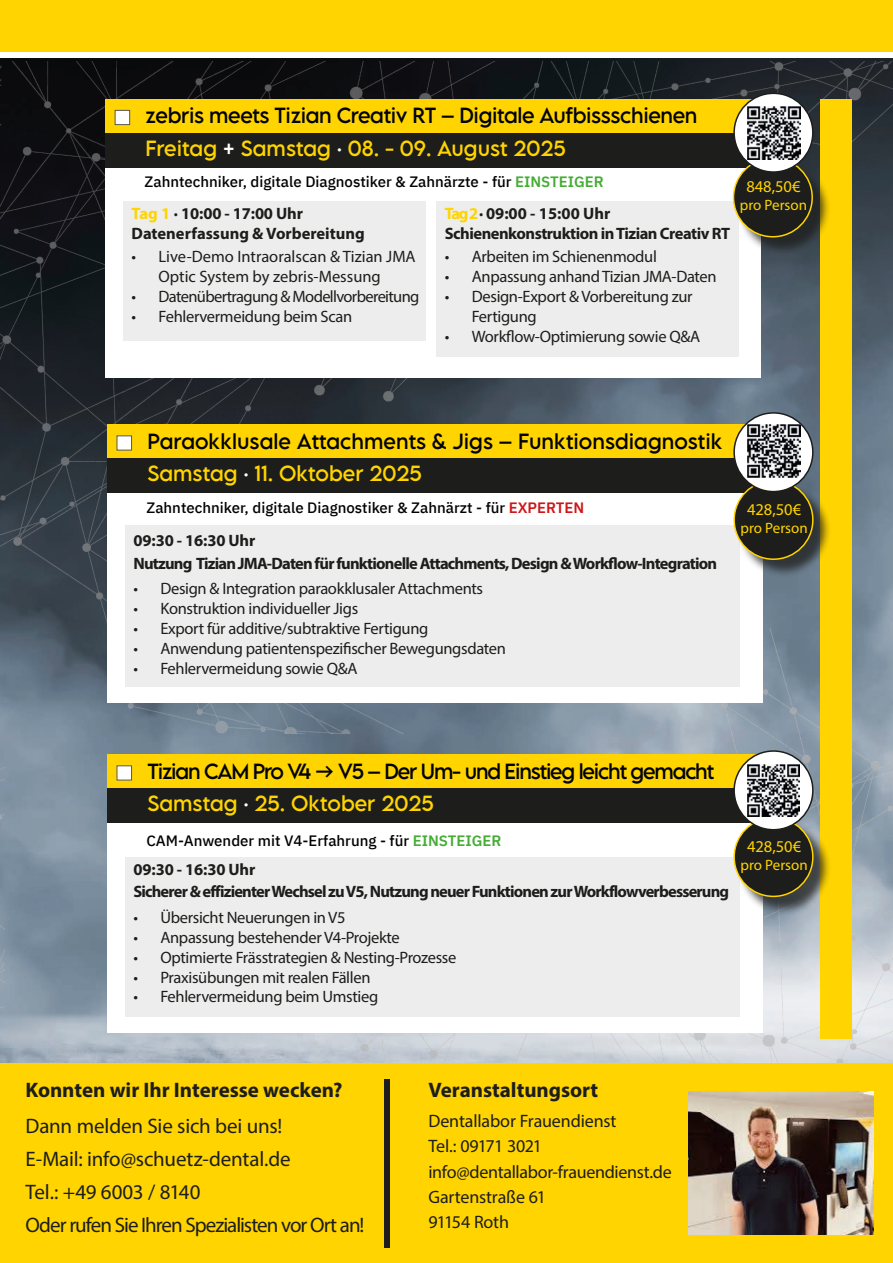
<style>
.page{position:relative;width:893px;height:1263px;background:#fff}
.page>*{position:absolute;margin:0;border:0;box-sizing:border-box;transform-origin:0 0}
.Störer_Text{font:700 21px/36px "Myriad Pro";color:#1d1d1b}
.Störer_Text-2{font:21px "Myriad Pro";letter-spacing:-.04em;color:#1d1d1b}
.Störer_Text-3{font:21px "Myriad Pro";letter-spacing:-.005em;color:#1d1d1b}
.t1{font:19.5px "LEMONMILK Pro FTR";color:#ffd400}
.t2{font:19.5px "LEMONMILK Pro FTR";letter-spacing:-.02em;color:#020304}
.t3{font:19.5px "LEMONMILK Pro FTR";color:#020304}
.t4{font:19.5px "LEMONMILK Pro FTR";letter-spacing:-.06em;color:#020304}
.Störer_Text-4{font:18px "Myriad Pro";letter-spacing:-.015em;color:#1d1d1b}
.Störer_Text-5{font:18px "Myriad Pro";letter-spacing:-.04em;color:#1d1d1b}
.t5{font:16.5px/19.8px "Myriad Pro";letter-spacing:-.02em;color:#1d1d1b}
.t6{font:700 16.5px "Myriad Pro";letter-spacing:-.045em;color:#1d1d1b}
.t7{font:16.5px/19.8px "Myriad Pro";color:#1d1d1b;text-align:center}
.t8{font:700 16.5px "Myriad Pro";letter-spacing:-.01em;color:#1d1d1b}
.t9{font:700 16.5px "Myriad Pro";color:#1d1d1b}
.t10{font:16.5px "Myriad Pro";letter-spacing:-.04em;color:#1d1d1b}
.t11{font:16.5px "Myriad Pro";color:#ffd400}
.t12{font:500 15px "IBM Plex Sans";color:#020204}
.t13{font:15px "Myriad Pro";color:#ffd400}
.s1{color:#fff}
.s2{font-weight:600;color:#45ac34}
.s3{color:#ffd400}
.s4{font-weight:600;color:#cd171a}
.s5{font-weight:400}
</style>
<div class="page">
<img style="left:0;top:733px;width:2px;height:330px">
<div style="left:0;top:0;width:893px;height:51px;background:#ffd400"></div>
<img style="left:0;top:61px;width:893px;height:672px">
<img style="left:2px;top:628px;width:891px;height:435px">
<div style="left:820px;top:99px;width:32px;height:940px;background:#ffd400"></div>
<div style="left:0;top:1255px;width:893px;height:8px;background:#ffd400"></div>
<div style="left:105px;top:99px;width:655px;height:34px;background:#ffd400"></div>
<div style="left:105px;top:167px;width:655px;height:210px;background:#fff"></div>
<div style="left:115px;top:110px;width:15px;height:15px;background:#fff;border:1px solid #575756"></div>
<div style="left:105px;top:133px;width:655px;height:34px;background:#1d1d1b"></div>
<div style="left:123px;top:201px;width:303px;height:140px;background:#ededed"></div>
<div style="left:437px;top:201px;width:302px;height:156px;background:#ededed"></div>
<div style="left:107px;top:425px;width:655px;height:34px;background:#ffd400"></div>
<div style="left:107px;top:492px;width:655px;height:211px;background:#fff"></div>
<div style="left:117px;top:435px;width:15px;height:15px;background:#fff;border:1px solid #575756"></div>
<div style="left:107px;top:458px;width:655px;height:35px;background:#1d1d1b"></div>
<div style="left:125px;top:525px;width:615px;height:162px;background:#ededed"></div>
<div style="left:107px;top:755px;width:655px;height:34px;background:#ffd400"></div>
<div style="left:107px;top:822px;width:655px;height:211px;background:#fff"></div>
<div style="left:117px;top:765px;width:15px;height:15px;background:#fff;border:1px solid #575756"></div>
<div style="left:107px;top:788px;width:655px;height:34px;background:#1d1d1b"></div>
<div style="left:125px;top:857px;width:615px;height:160px;background:#ededed"></div>
<div style="left:736px;top:820px;width:96px;height:96px;background:#1d1d1b;opacity:.75"></div>
<div style="left:734px;top:818px;width:79px;height:78px;background:#1d1d1b;border-radius:50%"></div>
<div style="left:733px;top:817px;width:81px;height:80px;border:2px solid #ffd400;border-radius:50%"></div>
<div style="left:735px;top:160px;width:96px;height:96px;background:#1d1d1b;opacity:.75"></div>
<div style="left:733px;top:158px;width:79px;height:79px;background:#1d1d1b;border-radius:50%"></div>
<div style="left:733px;top:157px;width:80px;height:80px;border:2px solid #ffd400;border-radius:50%"></div>
<div style="left:734px;top:751px;width:79px;height:79px;background:#fff;border-radius:50%"></div>
<div style="left:733px;top:750px;width:81px;height:80px;border:2px solid #1d1d1b;border-radius:50%"></div>
<svg style="left:734px;top:93px;width:79px;height:79px;fill:#fff"></svg>
<div style="left:733px;top:93px;width:80px;height:80px;border:2px solid #1d1d1b;border-radius:50%"></div>
<div style="left:0;top:1063px;width:893px;height:193px;background:#ffd400"></div>
<img style="left:688px;top:1092px;width:186px;height:142px">
<div style="left:384px;top:1079px;width:5px;height:168px;background:#1d1d1b"></div>
<div style="left:736px;top:482px;width:96px;height:97px;background:#1d1d1b;opacity:.75"></div>
<div style="left:734px;top:480px;width:79px;height:79px;background:#1d1d1b;border-radius:50%"></div>
<div style="left:733px;top:480px;width:81px;height:80px;border:2px solid #ffd400;border-radius:50%"></div>
<svg style="left:734px;top:413px;width:79px;height:79px"></svg>
<div style="left:733px;top:412px;width:80px;height:80px;border:2px solid #1d1d1b;border-radius:50%"></div>
<img style="left:748px;top:106px;width:52px;height:53px">
<img style="left:748px;top:425px;width:52px;height:52px">
<img style="left:747px;top:764px;width:53px;height:53px">
<p class="t2" style="left:146px;top:103px;width:554px">zebris meets Tizian Creativ RT – Digitale Aufbissschienen</p>
<p class="t1" style="left:146px;top:135px;width:422px">Freitag <span class="s1">+</span> Samstag <span class="s1">∙</span> 08. - 09. August 2025</p>
<p class="t12" style="left:145px;top:170px;width:461px">Zahntechniker, digitale Diagnostiker &amp; Zahnärzte - für <span class="s2">EINSTEIGER</span></p>
<p class="t8" style="left:132px;top:202px;width:173px"><span class="s3">Tag 1</span> ∙ 10:00 - 17:00 Uhr</p>
<p class="t9" style="left:132px;top:222px;width:235px">Datenerfassung &amp; Vorbereitung</p>
<p class="t7" style="left:132px;top:247px;width:286px">• Live-Demo Intraoralscan &amp; Tizian JMA<br>Optic System by zebris-Messung</p>
<p class="t10" style="left:132px;top:286px;width:289px">• Datenübertragung &amp; Modellvorbereitung</p>
<p class="t5" style="left:132px;top:306px;width:222px">• Fehlervermeidung beim Scan</p>
<p class="t9" style="left:445px;top:202px;width:167px"><span class="s3">Tag 2</span> ∙ 09:00 - 15:00 Uhr</p>
<p class="t6" style="left:445px;top:222px;width:287px">Schienenkonstruktion in Tizian Creativ RT</p>
<p class="t5" style="left:445px;top:247px;width:214px">• Arbeiten im Schienenmodul</p>
<p class="t5" style="left:445px;top:267px;width:273px">• Anpassung anhand Tizian JMA-Daten</p>
<p class="t5" style="left:472px;top:286px;width:222px;text-indent:-27px">• Design-Export &amp; Vorbereitung zur<br>Fertigung</p>
<p class="t5" style="left:445px;top:326px;width:257px">• Workflow-Optimierung sowie Q&amp;A</p>
<p class="t11" style="left:746px;top:177px;width:56px">848,50€</p>
<p class="t13" style="left:740px;top:196px;width:69px">pro Person</p>
<p class="t3" style="left:147px;top:428px;width:577px">Paraokklusale Attachments &amp; Jigs – Funktionsdiagnostik</p>
<p class="t1" style="left:147px;top:461px;width:276px">Samstag <span class="s1">∙</span> 11. Oktober 2025</p>
<p class="t12" style="left:147px;top:496px;width:439px">Zahntechniker, digitale Diagnostiker &amp; Zahnärzt - für <span class="s4">EXPERTEN</span></p>
<p class="t8" style="left:134px;top:530px;width:123px">09:30 - 16:30 Uhr</p>
<p class="t6" style="left:133px;top:552px;width:585px">Nutzung Tizian JMA-Daten für funktionelle Attachments, Design &amp; Workflow-Integration</p>
<p class="t5" style="left:133px;top:579px;width:351px">• Design &amp; Integration paraokklusaler Attachments</p>
<p class="t5" style="left:133px;top:598px;width:226px">• Konstruktion individueller Jigs</p>
<p class="t5" style="left:133px;top:618px;width:296px">• Export für additive/subtraktive Fertigung</p>
<p class="t5" style="left:133px;top:638px;width:374px">• Anwendung patientenspezifischer Bewegungsdaten</p>
<p class="t5" style="left:133px;top:658px;width:226px">• Fehlervermeidung sowie Q&amp;A</p>
<p class="t11" style="left:747px;top:499px;width:56px">428,50€</p>
<p class="t13" style="left:740px;top:518px;width:69px">pro Person</p>
<p class="t4" style="left:147px;top:758px;width:568px">Tizian CAM Pro V4 → V5 – Der Um- und Einstieg leicht gemacht</p>
<p class="t1" style="left:147px;top:791px;width:288px">Samstag <span class="s1">∙</span> 25. Oktober 2025</p>
<p class="t12" style="left:147px;top:829px;width:356px">CAM-Anwender mit V4-Erfahrung - für <span class="s2">EINSTEIGER</span></p>
<p class="t8" style="left:134px;top:859px;width:123px">09:30 - 16:30 Uhr</p>
<p class="t6" style="left:133px;top:880px;width:597px">Sicherer &amp; effizienter Wechsel zu V5, Nutzung neuer Funktionen zur Workflowverbesserung</p>
<p class="t5" style="left:133px;top:907px;width:214px">• Übersicht Neuerungen in V5</p>
<p class="t5" style="left:133px;top:927px;width:268px">• Anpassung bestehender V4-Projekte</p>
<p class="t5" style="left:133px;top:947px;width:324px">• Optimierte Frässtrategien &amp; Nesting-Prozesse</p>
<p class="t5" style="left:133px;top:967px;width:239px">• Praxisübungen mit realen Fällen</p>
<p class="t5" style="left:133px;top:987px;width:246px">• Fehlervermeidung beim Umstieg</p>
<p class="t11" style="left:747px;top:836px;width:56px">428,50€</p>
<p class="t13" style="left:740px;top:856px;width:69px">pro Person</p>
<p class="Störer_Text" style="left:26px;top:1071px;width:318px">Konnten wir Ihr Interesse wecken?<br><span class="s5">Dann melden Sie sich bei uns!</span></p>
<p class="Störer_Text-3" style="left:26px;top:1146px;width:266px">E-Mail: info@schuetz-dental.de</p>
<p class="Störer_Text-2" style="left:26px;top:1179px;width:176px">Tel.: +49 6003 / 8140</p>
<p class="Störer_Text-2" style="left:26px;top:1212px;width:340px">Oder rufen Sie Ihren Spezialisten vor Ort an!</p>
<p class="Störer_Text" style="left:428px;top:1071px;width:171px">Veranstaltungsort</p>
<p class="Störer_Text-4" style="left:428px;top:1110px;width:190px">Dentallabor Frauendienst</p>
<p class="Störer_Text-5" style="left:428px;top:1135px;width:115px">Tel.: 09171 3021</p>
<p class="Störer_Text-4" style="left:428px;top:1160px;width:245px">info@dentallabor-frauendienst.de</p>
<p class="Störer_Text-4" style="left:428px;top:1186px;width:119px">Gartenstraße 61</p>
<p class="Störer_Text-4" style="left:428px;top:1211px;width:82px">91154 Roth</p>
</div>
